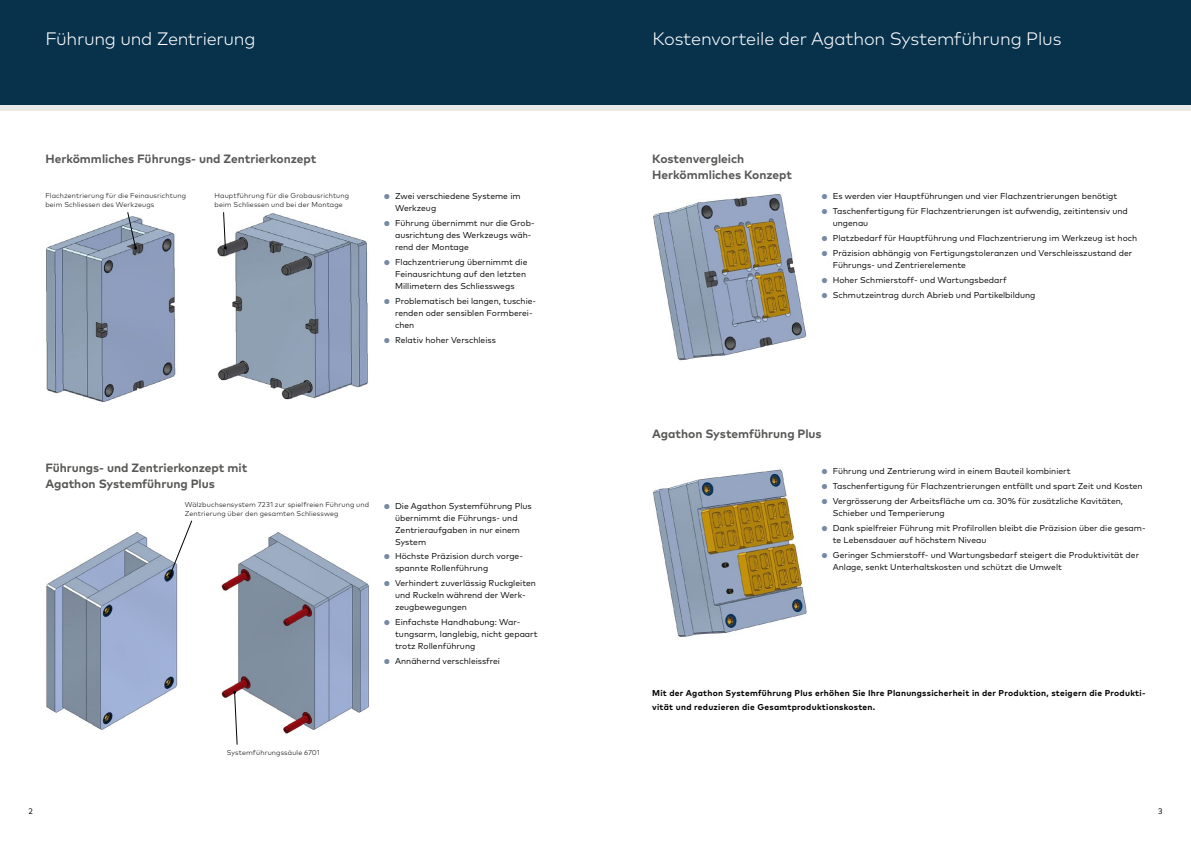
<style>
.page{position:relative;width:1191px;height:842px;background:#fff}
.page>*{position:absolute;margin:0;border:0;box-sizing:border-box;transform-origin:0 0}
.Headline_14pt_light{font:300 18px "Mark OT";letter-spacing:-.015em;color:#fff}
.Titel_Lauftext{font:700 12px/16px "Mark OT";color:#575756}
.t1{font:8.5px/12px "Mark OT";color:#000}
.Titel_Lauftext-2{font:700 8.5px/14px "Mark OT";letter-spacing:.03em;color:#000}
.t2{font:8px "Mark OT";color:#000}
.Lauftext{font:300 7px/8.4px "Mark OT";letter-spacing:.02em;color:#000}
.s1{font-size:7px;color:#778aa4}
</style>
<div class="page">
<div style="left:0;top:0;width:1191px;height:105px;background:#08314c"></div>
<div style="left:0;top:105px;width:1191px;height:6px;background:#e9e9e9"></div>
<img style="left:46px;top:532px;width:323px;height:203px">
<img style="left:46px;top:213px;width:322px;height:188px">
<img style="left:653px;top:469px;width:154px;height:168px">
<img style="left:653px;top:194px;width:154px;height:167px">
<svg style="left:127px;top:212px;width:10px;height:37px"></svg>
<svg style="left:223px;top:212px;width:4px;height:37px"></svg>
<svg style="left:168px;top:520px;width:24px;height:57px"></svg>
<svg style="left:233px;top:691px;width:4px;height:54px"></svg>
<p class="Headline_14pt_light" style="left:45px;top:28px;width:212px">Führung und Zentrierung</p>
<p class="Headline_14pt_light" style="left:652px;top:28px;width:410px">Kostenvorteile der Agathon Systemführung Plus</p>
<p class="Titel_Lauftext" style="left:45px;top:150px;width:273px">Herkömmliches Führungs- und Zentrierkonzept</p>
<p class="Titel_Lauftext" style="left:652px;top:150px;width:94px">Kostenvergleich</p>
<p class="Titel_Lauftext" style="left:652px;top:166px;width:141px">Herkömmliches Konzept</p>
<p class="Lauftext" style="left:45px;top:192px;width:142px">Flachzentrierung für die Feinausrichtung beim Schliessen des Werkzeugs</p>
<p class="Lauftext" style="left:214px;top:192px;width:136px">Hauptführung für die Grobausrichtung beim Schliessen und bei der Montage</p>
<p class="t1" style="left:395px;top:190px;width:127px;text-indent:-11px"><span class="s1">●</span> Zwei verschiedene Systeme im<br>Werkzeug</p>
<p class="t1" style="left:395px;top:217px;width:141px;text-indent:-11px"><span class="s1">●</span> Führung übernimmt nur die Grob&shy;ausrichtung des Werkzeugs wäh&shy;rend der Montage</p>
<p class="t1" style="left:395px;top:256px;width:134px;text-indent:-11px"><span class="s1">●</span> Flachzentrierung übernimmt die<br>Feinausrichtung auf den letzten<br>Millimetern des Schliesswegs</p>
<p class="t1" style="left:395px;top:295px;width:143px;text-indent:-11px"><span class="s1">●</span> Problematisch bei langen, tuschie&shy;renden oder sensiblen Formberei&shy;chen</p>
<p class="t1" style="left:384px;top:334px;width:114px"><span class="s1">●</span> Relativ hoher Verschleiss</p>
<p class="t1" style="left:821px;top:190px;width:297px"><span class="s1">●</span> Es werden vier Hauptführungen und vier Flachzentrierungen benötigt</p>
<p class="t1" style="left:832px;top:205px;width:296px;text-indent:-11px"><span class="s1">●</span> Taschenfertigung für Flachzentrierungen ist aufwendig, zeitintensiv und ungenau</p>
<p class="t1" style="left:821px;top:232px;width:317px"><span class="s1">●</span> Platzbedarf für Hauptführung und Flachzentrierung im Werkzeug ist hoch</p>
<p class="t1" style="left:832px;top:247px;width:301px;text-indent:-11px"><span class="s1">●</span> Präzision abhängig von Fertigungstoleranzen und Verschleisszustand der<br>Führungs- und Zentrierelemente</p>
<p class="t1" style="left:821px;top:274px;width:187px"><span class="s1">●</span> Hoher Schmierstoff- und Wartungsbedarf</p>
<p class="t1" style="left:821px;top:289px;width:216px"><span class="s1">●</span> Schmutzeintrag durch Abrieb und Partikelbildung</p>
<p class="Titel_Lauftext" style="left:652px;top:425px;width:171px">Agathon Systemführung Plus</p>
<p class="Titel_Lauftext" style="left:45px;top:459px;width:203px">Führungs- und Zentrierkonzept mit<br>Agathon Systemführung Plus</p>
<p class="Lauftext" style="left:185px;top:501px;width:186px">Wälzbuchsensystem 7231 zur spielfreien Führung und<br>Zentrierung über den gesamten Schliessweg</p>
<p class="t1" style="left:395px;top:499px;width:138px;text-indent:-11px"><span class="s1">●</span> Die Agathon Systemführung Plus übernimmt die Führungs- und<br>Zentrieraufgaben in nur einem<br>System</p>
<p class="t1" style="left:395px;top:550px;width:129px;text-indent:-11px"><span class="s1">●</span> Höchste Präzision durch vorge&shy;spannte Rollenführung</p>
<p class="t1" style="left:395px;top:577px;width:142px;text-indent:-11px"><span class="s1">●</span> Verhindert zuverlässig Ruckgleiten und Ruckeln während der Werk&shy;zeugbewegungen</p>
<p class="t1" style="left:395px;top:616px;width:144px;text-indent:-11px"><span class="s1">●</span> Einfachste Handhabung: War&shy;tungsarm, langlebig, nicht gepaart trotz Rollenführung</p>
<p class="t1" style="left:384px;top:655px;width:118px"><span class="s1">●</span> Annähernd verschleissfrei</p>
<p class="t1" style="left:821px;top:465px;width:251px"><span class="s1">●</span> Führung und Zentrierung wird in einem Bauteil kombiniert</p>
<p class="t1" style="left:821px;top:480px;width:323px"><span class="s1">●</span> Taschenfertigung für Flachzentrierungen entfällt und spart Zeit und Kosten</p>
<p class="t1" style="left:832px;top:495px;width:292px;text-indent:-11px"><span class="s1">●</span> Vergrösserung der Arbeitsfläche um ca. 30% für zusätzliche Kavitäten,<br>Schieber und Temperierung</p>
<p class="t1" style="left:832px;top:522px;width:314px;text-indent:-11px"><span class="s1">●</span> Dank spielfreier Führung mit Profilrollen bleibt die Präzision über die gesam&shy;te Lebensdauer auf höchstem Niveau</p>
<p class="t1" style="left:832px;top:549px;width:308px;text-indent:-11px"><span class="s1">●</span> Geringer Schmierstoff- und Wartungsbedarf steigert die Produktivität der<br>Anlage, senkt Unterhaltskosten und schützt die Umwelt</p>
<p class="Titel_Lauftext-2" style="left:652px;top:685px;width:495px">Mit der Agathon Systemführung Plus erhöhen Sie Ihre Planungssicherheit in der Produktion, steigern die Produkti&shy;vität und reduzieren die Gesamtproduktionskosten.</p>
<p class="Lauftext" style="left:227px;top:748px;width:95px">Systemführungssäule 6701</p>
<p class="t2" style="left:28px;top:806px;width:6px">2</p>
<p class="t2" style="left:1158px;top:806px;width:6px">3</p>
</div>
